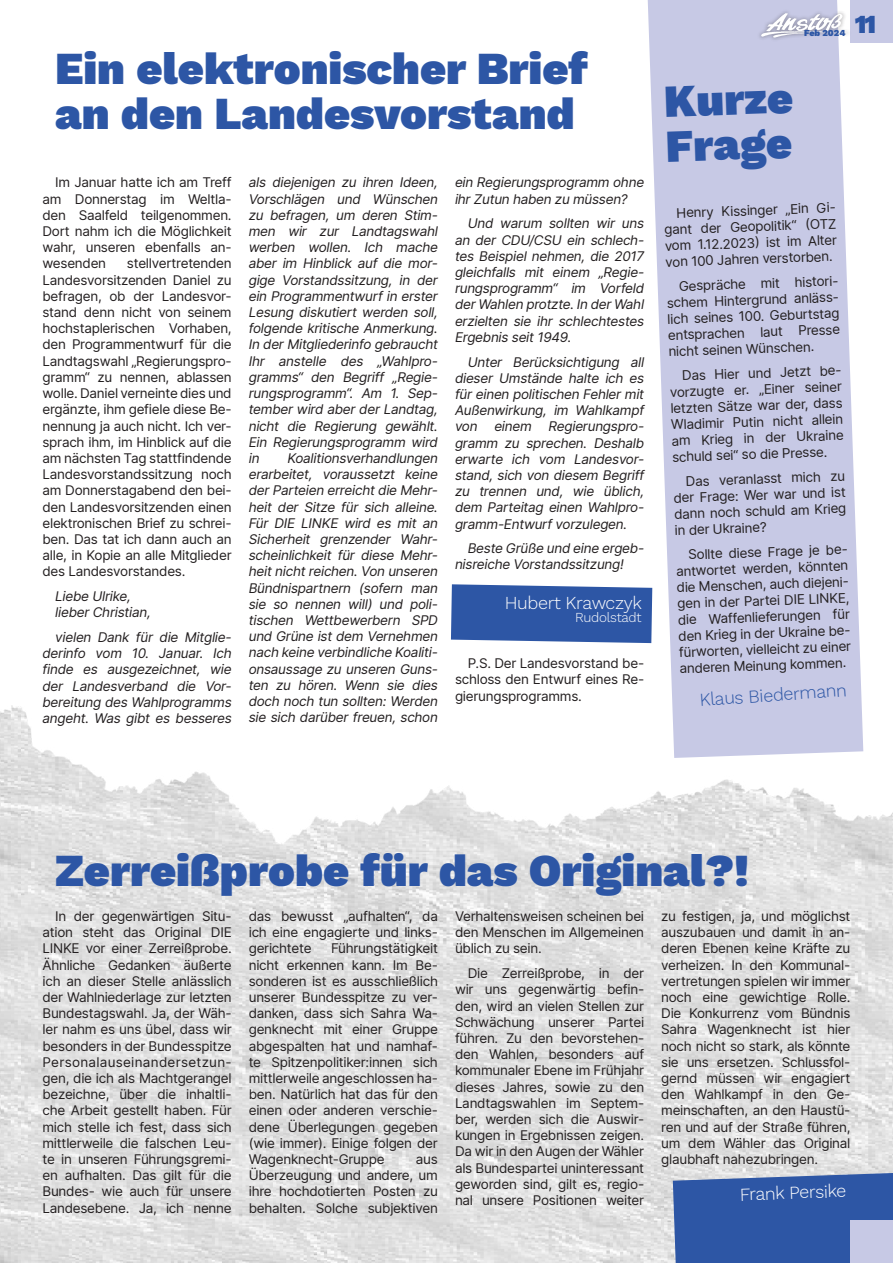
<style>
.page{position:relative;width:893px;height:1263px;background:#fff}
.page>*{position:absolute;margin:0;border:0;box-sizing:border-box;transform-origin:0 0}
.t1{font:900 45px/45px "Work Sans";color:#2d56a5}
.t2{font:900 25.5px "Work Sans";color:#2d56a5}
.t3{font:300 18px "Work Sans";letter-spacing:-.02em;color:#fff}
.t4{font:300 18px "Work Sans";color:#2d56a5}
.t5{font:13.5px/16.2px "Inter";letter-spacing:-.02em;color:#231f20;text-align:justify}
.t6{font:italic 13.5px/16.2px "Inter";letter-spacing:-.02em;color:#231f20;text-align:justify}
.t7{font:300 13.5px "Work Sans";letter-spacing:-.02em;color:#fff}
.t8{font:900 9px "Work Sans";color:#2d56a5}
</style>
<div class="page">
<img style="left:0;top:705px;width:893px;height:558px">
<div style="left:673px;top:1173px;width:220px;height:90px;background:#2d56a5"></div>
<svg style="left:648px;top:0;width:215px;height:758px;background:#cdcfe8"></svg>
<div style="left:850px;top:0;width:43px;height:43px;background:#c7c9e5"></div>
<div style="left:757px;top:9px;width:95px;height:33px;background:#231f20;opacity:.3"></div>
<svg style="left:761px;top:13px;width:88px;height:25px"></svg>
<div style="left:850px;top:1220px;width:43px;height:43px;background:#c7c9e5"></div>
<svg style="left:451px;top:584px;width:201px;height:59px;background:#3a61aa"></svg>
<p class="t1" style="left:55px;top:45px;width:534px">Ein elektronischer Brief an den Landesvorstand</p>
<p class="t5" style="left:43px;top:174px;width:191px;text-indent:13px">Im Januar hatte ich am Treff am Donnerstag im Weltla&shy;den Saalfeld teilgenommen.<br>Dort nahm ich die Möglichkeit wahr, unseren ebenfalls an&shy;wesenden</p>
<p class="t5" style="left:43px;top:255px;width:191px;text-indent:84px">stellvertretenden Landesvorsitzenden Daniel zu befragen, ob der Landesvor&shy;stand denn nicht von seinem hochstaplerischen Vorhaben, den Programmentwurf für die Landtagswahl „Regierungspro&shy;gramm“ zu nennen, ablassen wolle. Daniel verneinte dies und ergänzte, ihm gefiele diese Be&shy;nennung ja auch nicht. Ich ver&shy;sprach ihm, im Hinblick auf die am nächsten Tag stattfindende Landesvorstandssitzung noch am Donnerstagabend den bei&shy;den Landesvorsitzenden einen elektronischen Brief zu schrei&shy;ben. Das tat ich dann auch an alle, in Kopie an alle Mitglieder des Landesvorstandes.</p>
<p class="t6" style="left:55px;top:588px;width:97px">Liebe Ulrike, lieber Christian,</p>
<p class="t6" style="left:43px;top:629px;width:191px;text-indent:13px">vielen Dank für die Mitglie&shy;derinfo vom 10. Januar. Ich finde es ausgezeichnet, wie der Landesverband die Vor&shy;bereitung des Wahlprogramms angeht. Was gibt es besseres</p>
<p class="t6" style="left:249px;top:174px;width:191px">als diejenigen zu ihren Ideen, Vorschlägen und Wünschen zu befragen, um deren Stim&shy;men wir zur Landtagswahl werben wollen. Ich mache aber im Hinblick auf die mor&shy;gige Vorstandssitzung, in der ein Programmentwurf in erster Lesung diskutiert werden soll, folgende kritische Anmerkung.<br>In der Mitgliederinfo gebraucht Ihr anstelle des „Wahlpro&shy;gramms“ den Begriff „Regie&shy;rungsprogramm“. Am 1. Sep&shy;tember wird aber der Landtag, nicht die Regierung gewählt.<br>Ein Regierungsprogramm wird in</p>
<p class="t6" style="left:249px;top:450px;width:191px;text-indent:39px">Koalitionsverhandlungen erarbeitet, voraussetzt keine der Parteien erreicht die Mehr&shy;heit der Sitze für sich alleine.<br>Für DIE LINKE wird es mit an Sicherheit grenzender Wahr&shy;scheinlichkeit für diese Mehr&shy;heit nicht reichen. Von unseren Bündnispartnern (sofern man sie so nennen will) und poli&shy;tischen Wettbewerbern SPD und Grüne ist dem Vernehmen nach keine verbindliche Koaliti&shy;onsaussage zu unseren Guns&shy;ten zu hören. Wenn sie dies doch noch tun sollten: Werden sie sich darüber freuen, schon</p>
<p class="t6" style="left:455px;top:174px;width:191px">ein Regierungsprogramm ohne ihr Zutun haben zu müssen?</p>
<p class="t6" style="left:455px;top:215px;width:191px;text-indent:13px">Und warum sollten wir uns an der CDU/CSU ein schlech&shy;tes Beispiel nehmen, die 2017 gleichfalls mit einem „Regie&shy;rungsprogramm“ im Vorfeld der Wahlen protzte. In der Wahl erzielten sie ihr schlechtestes Ergebnis seit 1949.</p>
<p class="t6" style="left:455px;top:353px;width:191px;text-indent:13px">Unter Berücksichtigung all dieser Umstände halte ich es für einen politischen Fehler mit Außenwirkung, im Wahlkampf von einem Regierungspro&shy;gramm zu sprechen. Deshalb erwarte ich vom Landesvor&shy;stand, sich von diesem Begriff zu trennen und, wie üblich, dem Parteitag einen Wahlpro&shy;gramm-Entwurf vorzulegen.</p>
<p class="t6" style="left:455px;top:540px;width:191px;text-indent:13px">Beste Grüße und eine ergeb&shy;nisreiche Vorstandssitzung!</p>
<p class="t3" style="left:505px;top:589px;width:139px">Hubert Krawczyk</p>
<p class="t7" style="left:575px;top:608px;width:68px">Rudolstadt</p>
<p class="t5" style="left:455px;top:655px;width:191px;text-indent:13px">P.S. Der Landesvorstand be&shy;schloss den Entwurf eines Re&shy;gierungsprogramms.</p>
<p class="t8" style="left:804px;top:26px;width:43px">Feb 2024</p>
<p class="t2" style="left:855px;top:5px;width:23px">11</p>
<p class="t1" style="left:663px;top:78px;width:130px;rotate:-2deg">Kurze<br>Frage</p>
<p class="t5" style="left:663px;top:205px;width:174px;text-indent:13px;rotate:-2deg">Henry Kissinger „Ein Gi&shy;gant der Geopolitik“ (OTZ vom 1.12.2023) ist im Alter von 100 Jahren verstorben.</p>
<p class="t5" style="left:666px;top:278px;width:174px;text-indent:13px;rotate:-2deg">Gespräche mit histori&shy;schem Hintergrund anläss&shy;lich seines 100. Geburtstag entsprachen laut Presse nicht seinen Wünschen.</p>
<p class="t5" style="left:669px;top:368px;width:174px;text-indent:13px;rotate:-2deg">Das Hier und Jetzt be&shy;vorzugte er. „Einer seiner letzten Sätze war der, dass Wladimir Putin nicht allein am Krieg in der Ukraine schuld sei“ so die Presse.</p>
<p class="t5" style="left:673px;top:473px;width:174px;text-indent:13px;rotate:-2deg">Das veranlasst mich zu der Frage: Wer war und ist dann noch schuld am Krieg in der Ukraine?</p>
<p class="t5" style="left:675px;top:546px;width:174px;text-indent:13px;rotate:-2deg">Sollte diese Frage je be&shy;antwortet werden, könnten die Menschen, auch diejeni&shy;gen in der Partei DIE LINKE, die Waffenlieferungen für den Krieg in der Ukraine be&shy;fürworten, vielleicht zu einer anderen Meinung kommen.</p>
<p class="t4" style="left:699px;top:687px;width:149px;rotate:-4deg">Klaus Biedermann</p>
<p class="t1" style="left:55px;top:846px;width:695px">Zerreißprobe für das Original?!</p>
<p class="t5" style="left:661px;top:908px;width:191px">zu festigen, ja, und möglichst auszubauen und damit in an&shy;deren Ebenen keine Kräfte zu verheizen. In den Kommunal&shy;vertretungen spielen wir immer noch eine gewichtige Rolle.<br>Die Konkurrenz vom Bündnis Sahra Wagenknecht ist hier noch nicht so stark, als könnte sie uns ersetzen. Schlussfol&shy;gernd müssen wir engagiert den Wahlkampf in den Ge&shy;meinschaften, an den Haustü&shy;ren und auf der Straße führen, um dem Wähler das Original glaubhaft nahezubringen.</p>
<p class="t3" style="left:739px;top:1181px;width:108px;rotate:-2deg">Frank Persike</p>
<p class="t5" style="left:43px;top:908px;width:191px;text-indent:13px">In der gegenwärtigen Situ&shy;ation steht das Original DIE LINKE vor einer Zerreißprobe.<br>Ähnliche Gedanken äußerte ich an dieser Stelle anlässlich der Wahlniederlage zur letzten Bundestagswahl. Ja, der Wäh&shy;ler nahm es uns übel, dass wir besonders in der Bundesspitze Personalauseinandersetzun&shy;gen, die ich als Machtgerangel bezeichne, über die inhaltli&shy;che Arbeit gestellt haben. Für mich stelle ich fest, dass sich mittlerweile die falschen Leu&shy;te in unseren Führungsgremi&shy;en aufhalten. Das gilt für die Bundes- wie auch für unsere Landesebene. Ja, ich nenne</p>
<p class="t5" style="left:249px;top:908px;width:191px">das bewusst „aufhalten“, da ich eine engagierte und links&shy;gerichtete</p>
<p class="t5" style="left:455px;top:908px;width:191px">Verhaltensweisen scheinen bei den Menschen im Allgemeinen üblich zu sein.</p>
<p class="t5" style="left:455px;top:965px;width:191px;text-indent:13px">Die Zerreißprobe, in der wir uns gegenwärtig befin&shy;den, wird an vielen Stellen zur Schwächung unserer Partei führen. Zu den bevorstehen&shy;den Wahlen, besonders auf kommunaler Ebene im Frühjahr dieses Jahres, sowie zu den Landtagswahlen im Septem&shy;ber, werden sich die Auswir&shy;kungen in Ergebnissen zeigen.<br>Da wir in den Augen der Wähler als Bundespartei uninteressant geworden sind, gilt es, regio&shy;nal unsere Positionen weiter</p>
<p class="t5" style="left:249px;top:940px;width:191px;text-indent:82px">Führungstätigkeit nicht erkennen kann. Im Be&shy;sonderen ist es ausschließlich unserer Bundesspitze zu ver&shy;danken, dass sich Sahra Wa&shy;genknecht mit einer Gruppe abgespalten hat und namhaf&shy;te Spitzenpolitiker:innen sich mittlerweile angeschlossen ha&shy;ben. Natürlich hat das für den einen oder anderen verschie&shy;dene Überlegungen gegeben (wie immer). Einige folgen der Wagenknecht-Gruppe</p>
<p class="t5" style="left:249px;top:1151px;width:191px;text-indent:167px">aus Überzeugung und andere, um ihre hochdotierten Posten zu behalten. Solche subjektiven</p>
</div>
